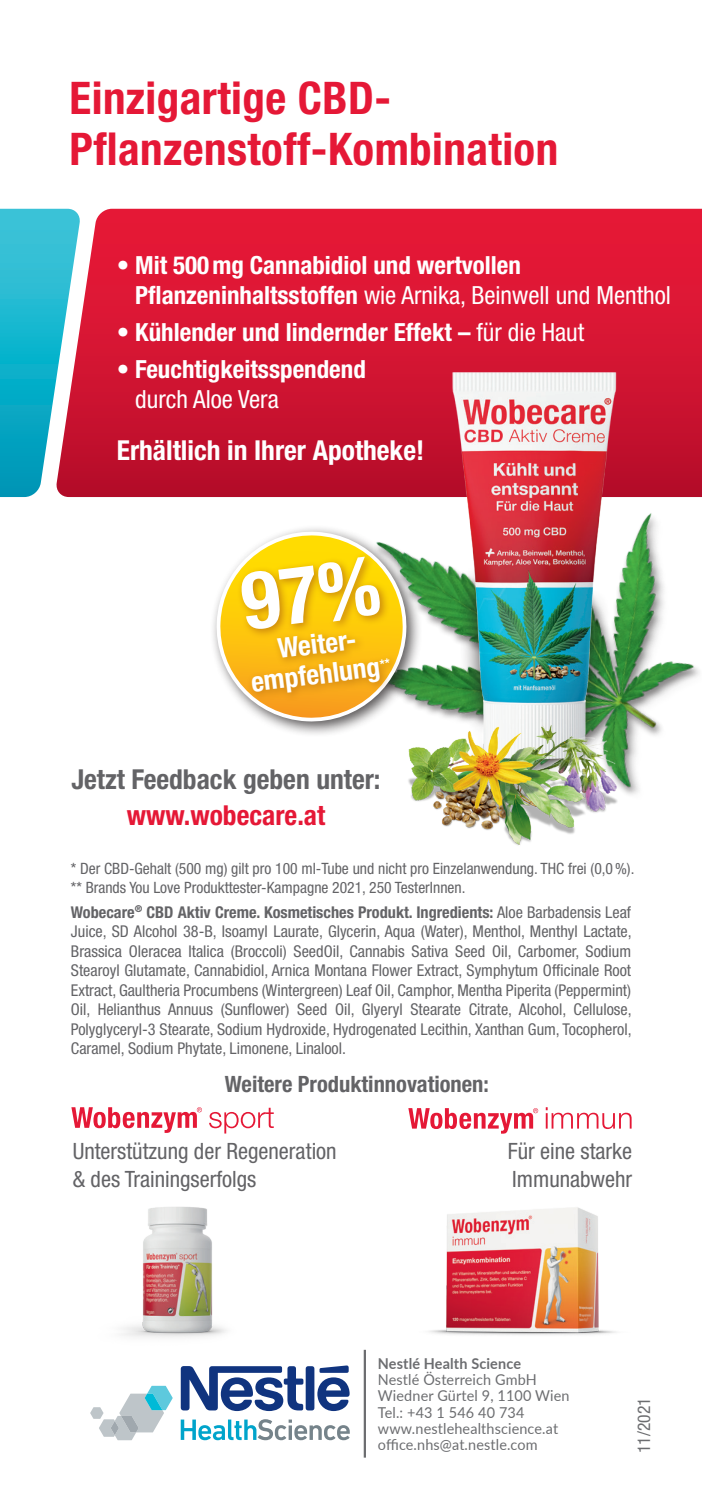
<style>
.page{position:relative;width:702px;height:1489px;background:#fff}
.page>*{position:absolute;margin:0;border:0;box-sizing:border-box;transform-origin:0 0}
.t1{font:700 condensed 45px/51.8px "Helvetica Neue LT Std";letter-spacing:.01em;color:#e51836}
.t2{font:700 condensed 27.5px/30px "Helvetica Neue LT Std";color:#fff;text-align:center}
.t3{font:700 condensed 27.5px "Helvetica Neue LT Std";color:#636366}
.t4{font:700 condensed 27.5px "Helvetica Neue LT Std";color:#e51836}
.t5{font:700 condensed 25px/30px "Helvetica Neue LT Std";color:#fff}
.t6{font:condensed 25px "Helvetica Neue LT Std";color:#fff}
.t7{font:condensed 22.5px/27.5px "Helvetica Neue LT Std";color:#636366}
.t8{font:700 condensed 22.5px "Helvetica Neue LT Std";color:#636366}
.t9{font:condensed 17.5px "Helvetica Neue LT Std";color:#6c6d70}
.t10{font:condensed 16.25px/19.5px "Helvetica Neue LT Std";color:#636366;text-align:justify}
.t11{font:condensed 15.5px/18.8px "Helvetica Neue LT Std";color:#636366}
.t12{font:15px/16.2px "Lato";letter-spacing:.01em;color:#6c6d70;scale:.96 1}
.t13{font:700 15px "Lato";letter-spacing:.01em;color:#6c6d70;scale:.96 1}
.s1{font-weight:400}
.s2{font-weight:700}
</style>
<div class="page">
<svg style="left:90px;top:1385px;width:83px;height:54px"></svg>
<svg style="left:181px;top:1419px;width:169px;height:20px"></svg>
<svg style="left:181px;top:1365px;width:168px;height:45px"></svg>
<hr style="left:364px;top:1349px;width:2px;height:108px;background:#6c6d70">
<img style="left:429px;top:1207px;width:187px;height:128px">
<svg style="left:81px;top:209px;width:621px;height:288px;background:#d91835"></svg>
<svg style="left:0;top:209px;width:81px;height:288px"></svg>
<img style="left:255px;top:333px;width:447px;height:402px">
<img style="left:416px;top:315px;width:239px;height:480px">
<img style="left:408px;top:670px;width:222px;height:175px">
<div style="left:210px;top:525px;width:213px;height:213px;background:#231f20;opacity:.75"></div>
<svg style="left:408px;top:1107px;width:223px;height:26px"></svg>
<img style="left:122px;top:1207px;width:105px;height:131px">
<svg style="left:209px;top:1107px;width:65px;height:26px"></svg>
<svg style="left:71px;top:1107px;width:131px;height:25px"></svg>
<svg style="left:212px;top:527px;width:199px;height:196px"></svg>
<h1 class="t1" style="left:70px;top:71px;width:490px">Einzigartige CBD-<br>Pflanzenstoff-Kombination</h1>
<h3 class="t5" style="left:135px;top:249px;width:537px;text-indent:-19px">• Mit 500mg Cannabidiol und wertvollen<br>Pflanzeninhaltsstoffen <span class="s1">wie Arnika, Beinwell und Menthol</span></h3>
<h3 class="t5" style="left:117px;top:317px;width:469px">• Kühlender und lindernder Effekt – <span class="s1">für die Haut</span></h3>
<h3 class="t5" style="left:117px;top:354px;width:250px">• Feuchtigkeitsspendend</h3>
<h3 class="t6" style="left:135px;top:385px;width:145px">durch Aloe Vera</h3>
<h2 class="t2" style="left:117px;top:435px;width:309px">Erhältlich in Ihrer Apotheke!</h2>
<h2 class="t2" style="left:245px;top:637px;width:142px;rotate:-7deg">Weiter&shy;empfehlung<sup>**</sup></h2>
<h2 class="t3" style="left:71px;top:762px;width:310px">Jetzt Feedback geben unter:</h2>
<h2 class="t4" style="left:127px;top:798px;width:200px">www.wobecare.at</h2>
<p class="t11" style="left:71px;top:859px;width:565px">* Der CBD-Gehalt (500 mg) gilt pro 100 ml-Tube und nicht pro Einzelanwendung. THC frei (0,0%). ** Brands You Love Produkttester-Kampagne 2021, 250 TesterInnen.</p>
<p class="t10" style="left:71px;top:901px;width:562px"><span class="s2">Wobecare</span><sup>®</sup> <span class="s2">CBD Aktiv Creme. Kosmetisches Produkt. Ingredients:</span> Aloe Barbadensis Leaf Juice, SD Alcohol 38-B, Isoamyl Laurate, Glycerin, Aqua (Water), Menthol, Menthyl Lactate, Brassica Oleracea Italica (Broccoli) SeedOil, Cannabis Sativa Seed Oil, Carbomer, Sodium Stearoyl Glutamate, Cannabidiol, Arnica Montana Flower Extract, Symphytum Officinale Root Extract, Gaultheria Procumbens (Wintergreen) Leaf Oil, Camphor, Mentha Piperita (Peppermint)<br>Oil, Helianthus Annuus (Sunflower) Seed Oil, Glyeryl Stearate Citrate, Alcohol, Cellulose, Polyglyceryl-3 Stearate, Sodium Hydroxide, Hydrogenated Lecithin, Xanthan Gum, Tocopherol, Caramel, Sodium Phytate, Limonene, Linalool.</p>
<h3 class="t8" style="left:225px;top:1070px;width:265px">Weitere Produktinnovationen:</h3>
<h3 class="t7" style="left:73px;top:1137px;width:265px">Unterstützung der Regeneration &amp; des Trainingserfolgs</h3>
<h3 class="t7" style="left:507px;top:1137px;width:126px">Für eine starke<br>Immunabwehr</h3>
<p class="t13" style="left:378px;top:1352px;width:151px">Nestlé Health Science</p>
<p class="t12" style="left:378px;top:1370px;width:201px">Nestlé Österreich GmbH<br>Wiedner Gürtel 9, 1100 Wien<br>Tel.: +43 1 546 40 734 www.nestlehealthscience.at office.nhs@at.nestle.com</p>
<p class="t9" style="left:634px;top:1452px;width:57px;rotate:-90deg">11/2021</p>
</div>
